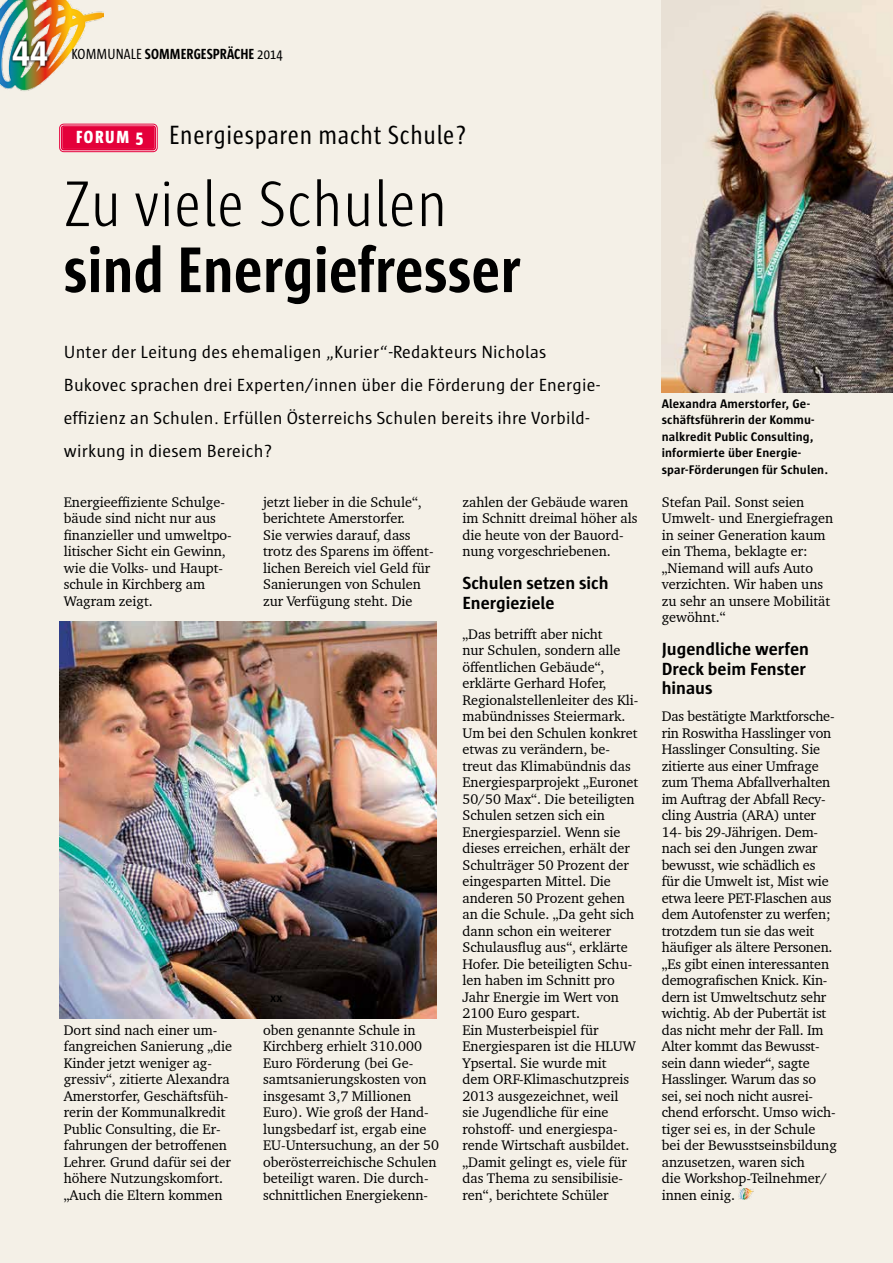
<style>
.page{position:relative;width:893px;height:1263px;background:#f4f0e7}
.page>*{position:absolute;margin:0;border:0;box-sizing:border-box;transform-origin:0 0}
.t1{font:700 66px "Sun Cd";letter-spacing:.01em;color:#000}
.t2{font:300 66px "Sun Cd";letter-spacing:.01em;color:#000}
.t3{font:700 36px "Sun";color:#fff}
.t4{font:27px "Sun Cd";letter-spacing:.025em;color:#000}
.t5{font:18px/33px "Sun";letter-spacing:.01em;color:#000}
.t6{font:700 18px/19.5px "Sun";color:#000}
.t7{font:800 18px "Sun Cd";letter-spacing:.09em;color:#fff}
.t8{font:700 15px "Sun Cd";letter-spacing:.005em;color:#000}
.t9{font:14.25px/16.5px "Charter BT Pro";color:#000}
.t10{font:700 12.75px/16.5px "Sun";letter-spacing:.01em;color:#000}
.s1{font-weight:400}
</style>
<div class="page">
<img style="left:739px;top:1188px;width:14px;height:12px">
<img style="left:59px;top:621px;width:378px;height:397px">
<div style="left:59px;top:124px;width:98px;height:28px;border:1px solid #e4003a;border-radius:4px"></div>
<svg style="left:60px;top:125px;width:97px;height:26px;background:#e50f45"></svg>
<img style="left:662px;top:0;width:231px;height:393px">
<img style="left:0;top:0;width:103px;height:91px">
<div style="left:10px;top:39px;width:41px;height:29px;background:#000;opacity:.75"></div>
<h2 class="t3" style="left:12px;top:30px;width:38px">44</h2>
<p class="t8" style="left:72px;top:46px;width:213px"><span class="s1">KOMMUNALE</span> SOMMERGESPRÄCHE <span class="s1">2014</span></p>
<h3 class="t4" style="left:169px;top:120px;width:299px">Energiesparen macht Schule?</h3>
<h1 class="t2" style="left:64px;top:169px;width:385px">Zu viele Schulen</h1>
<h1 class="t1" style="left:64px;top:235px;width:458px">sind Energiefresser</h1>
<p class="t7" style="left:76px;top:128px;width:69px">FORUM 5</p>
<p class="t5" style="left:64px;top:336px;width:538px">Unter der Leitung des ehemaligen „Kurier“-Redakteurs Nicholas Bukovec sprachen drei Experten/innen über die Förderung der Energie&shy;effizienz an Schulen. Erfüllen Österreichs Schulen bereits ihre Vorbild&shy;wirkung in diesem Bereich?</p>
<p class="t9" style="left:64px;top:493px;width:170px">Energieeffiziente Schulge&shy;bäude sind nicht nur aus finanzieller und umweltpo&shy;litischer Sicht ein Gewinn, wie die Volks- und Haupt&shy;schule in Kirchberg am<br>Wagram zeigt.</p>
<p class="t9" style="left:263px;top:493px;width:172px">jetzt lieber in die Schule“, berichtete Amerstorfer.<br>Sie verwies darauf, dass trotz des Sparens im öffent&shy;lichen Bereich viel Geld für<br>Sanierungen von Schulen zur Verfügung steht. Die</p>
<p class="t9" style="left:462px;top:493px;width:177px">zahlen der Gebäude waren im Schnitt dreimal höher als die heute von der Bauord&shy;nung vorgeschriebenen.</p>
<p class="t6" style="left:462px;top:573px;width:148px">Schulen setzen sich<br>Energieziele</p>
<p class="t9" style="left:462px;top:625px;width:177px">„Das betrifft aber nicht<br>nur Schulen, sondern alle öffentlichen Gebäude“, erklärte Gerhard Hofer,<br>Regionalstellenleiter des Kli&shy;mabündnisses Steiermark.<br>Um bei den Schulen konkret etwas zu verändern, be&shy;treut das Klimabündnis das<br>Energiesparprojekt „Euronet<br>50/50 Max“. Die beteiligten<br>Schulen setzen sich ein<br>Energiesparziel. Wenn sie dieses erreichen, erhält der<br>Schulträger 50 Prozent der eingesparten Mittel. Die anderen 50 Prozent gehen an die Schule. „Da geht sich dann schon ein weiterer<br>Schulausflug aus“, erklärte<br>Hofer. Die beteiligten Schu&shy;len haben im Schnitt pro<br>Jahr Energie im Wert von<br>2100 Euro gespart.<br>Ein Musterbeispiel für<br>Energiesparen ist die HLUW<br>Ypsertal. Sie wurde mit<br>dem ORF-Klimaschutzpreis<br>2013 ausgezeichnet, weil sie Jugendliche für eine rohstoff- und energiespa&shy;rende Wirtschaft ausbildet. „Damit gelingt es, viele für das Thema zu sensibilisie&shy;ren“, berichtete Schüler</p>
<p class="t10" style="left:270px;top:989px;width:14px">xx</p>
<p class="t9" style="left:64px;top:1021px;width:170px">Dort sind nach einer um&shy;fangreichen Sanierung „die<br>Kinder jetzt weniger ag&shy;gressiv“, zitierte Alexandra<br>Amerstorfer, Geschäftsfüh&shy;rerin der Kommunalkredit<br>Public Consulting, die Er&shy;fahrungen der betroffenen<br>Lehrer. Grund dafür sei der höhere Nutzungskomfort. „Auch die Eltern kommen</p>
<p class="t9" style="left:263px;top:1021px;width:177px">oben genannte Schule in<br>Kirchberg erhielt 310.000<br>Euro Förderung (bei Ge&shy;samtsanierungskosten von insgesamt 3,7 Millionen<br>Euro). Wie groß der Hand&shy;lungsbedarf ist, ergab eine<br>EU-Untersuchung, an der 50 oberösterreichische Schulen beteiligt waren. Die durch&shy;schnittlichen Energiekenn-</p>
<p class="t10" style="left:662px;top:395px;width:168px">Alexandra Amerstorfer, Ge&shy;schäftsführerin der Kommu&shy;nalkredit Public Consulting, informierte über Energie&shy;spar-Förderungen für Schulen.</p>
<p class="t9" style="left:662px;top:493px;width:173px">Stefan Pail. Sonst seien<br>Umwelt- und Energiefragen in seiner Generation kaum ein Thema, beklagte er: „Niemand will aufs Auto verzichten. Wir haben uns zu sehr an unsere Mobilität gewöhnt.“</p>
<p class="t6" style="left:662px;top:639px;width:149px">Jugendliche werfen<br>Dreck beim Fenster hinaus</p>
<p class="t9" style="left:662px;top:708px;width:177px">Das bestätigte Marktforsche&shy;rin Roswitha Hasslinger von<br>Hasslinger Consulting. Sie zitierte aus einer Umfrage zum Thema Abfallverhalten im Auftrag der Abfall Recy&shy;cling Austria (ARA) unter<br>14- bis 29-Jährigen. Dem&shy;nach sei den Jungen zwar bewusst, wie schädlich es<br>für die Umwelt ist, Mist wie etwa leere PET-Flaschen aus dem Autofenster zu werfen; trotzdem tun sie das weit häufiger als ältere Personen. „Es gibt einen interessanten demografischen Knick. Kin&shy;dern ist Umweltschutz sehr wichtig. Ab der Pubertät ist das nicht mehr der Fall. Im<br>Alter kommt das Bewusst&shy;sein dann wieder“, sagte<br>Hasslinger. Warum das so sei, sei noch nicht ausrei&shy;chend erforscht. Umso wich&shy;tiger sei es, in der Schule bei der Bewusstseinsbildung anzusetzen, waren sich<br>die Workshop-Teilnehmer/ innen einig.</p>
</div>
